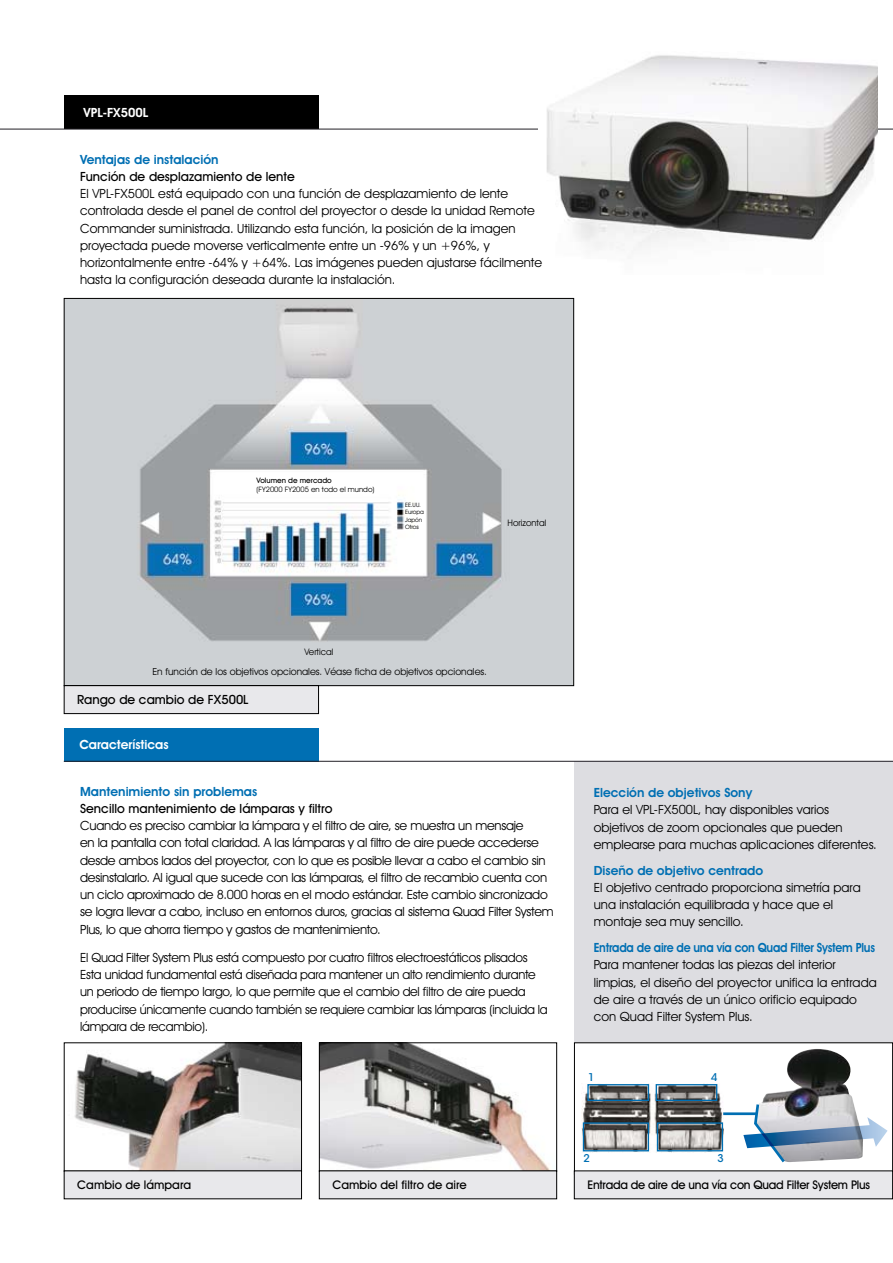
<style>
.page{position:relative;width:893px;height:1263px;background:#fff}
.page>*{position:absolute;margin:0;border:0;box-sizing:border-box;transform-origin:0 0}
.t1{font:12.75px/17.2px "Avant Garde IT Cby BT";letter-spacing:-.02em;color:#000}
.t2{font:12.75px/17.2px "Avant Garde IT Cby BT";color:#000}
.t3{font:600 12.75px "Avant Garde IT Cby BT";color:#006fb3}
.t4{font:500 12.75px "Avant Garde IT Cby BT";color:#000}
.t5{font:600 12.75px "Avant Garde IT Cby BT";letter-spacing:-.02em;color:#006fb3;scale:.9 1}
.t6{font:600 12.75px "Avant Garde IT Cby BT";color:#fff}
.t7{font:500 12px "Avant Garde IT Cby BT";letter-spacing:-.02em;color:#000}
.t8{font:500 12px "Avant Garde IT Cby BT";color:#000}
.t9{font:500 10.65px "ITC Avant Garde Std";color:#006fb3}
.t10{font:9.75px "Avant Garde IT Cby BT";color:#000}
.t11{font:9px "Avant Garde IT Cby BT";color:#000}
.t12{font:7.5px "Avant Garde IT Cby BT";color:#000}
.t13{font:500 7.5px "Avant Garde IT Cby BT";color:#000}
.t14{font:6px/7.2px "Avant Garde IT Cby BT";color:#000}
</style>
<div class="page">
<div style="left:574px;top:761px;width:319px;height:300px;background:#dddde1"></div>
<div style="left:64px;top:96px;width:255px;height:33px;background:#000"></div>
<hr style="left:0;top:129px;width:893px;height:1px;background:#221f26">
<img style="left:538px;top:55px;width:339px;height:195px">
<img style="left:66px;top:300px;width:506px;height:384px">
<div style="left:64px;top:686px;width:255px;height:28px;background:#e8e8eb"></div>
<div style="left:64px;top:685px;width:255px;height:29px;border:1px solid #000"></div>
<img style="left:321px;top:1044px;width:229px;height:125px">
<div style="left:319px;top:1042px;width:238px;height:129px;border:1px solid #000"></div>
<div style="left:319px;top:1171px;width:238px;height:28px;background:#e8e8eb"></div>
<img style="left:74px;top:1044px;width:226px;height:125px">
<div style="left:64px;top:1042px;width:238px;height:129px;border:1px solid #000"></div>
<div style="left:64px;top:1171px;width:238px;height:28px;background:#e8e8eb"></div>
<div style="left:64px;top:1170px;width:238px;height:29px;border:1px solid #000"></div>
<div style="left:64px;top:728px;width:255px;height:33px;background:#006fb3"></div>
<hr style="left:64px;top:761px;width:829px;height:1px;background:#221f26">
<div style="left:574px;top:1043px;width:319px;height:131px;background:#fff"></div>
<img style="left:581px;top:1083px;width:143px;height:69px">
<img style="left:763px;top:1049px;width:90px;height:52px">
<svg style="left:743px;top:1101px;width:145px;height:62px"></svg>
<div style="left:656px;top:1084px;width:61px;height:17px;border:1px solid #006fb3"></div>
<div style="left:587px;top:1084px;width:62px;height:17px;border:1px solid #006fb3"></div>
<div style="left:583px;top:1122px;width:66px;height:29px;border:1px solid #006fb3"></div>
<div style="left:657px;top:1122px;width:66px;height:29px;border:1px solid #006fb3"></div>
<hr style="left:723px;top:1112px;width:34px;height:3px;background:#006fb3">
<div style="left:574px;top:1042px;width:319px;height:133px;border:1px solid #000"></div>
<div style="left:574px;top:1171px;width:319px;height:28px;background:#e8e8eb"></div>
<p class="t6" style="left:84px;top:105px;width:66px">VPL-FX500L</p>
<p class="t3" style="left:80px;top:151px;width:140px">Ventajas de instalación</p>
<p class="t4" style="left:80px;top:168px;width:216px">Función de desplazamiento de lente</p>
<p class="t2" style="left:80px;top:185px;width:463px">El VPL-FX500L está equipado con una función de desplazamiento de lente controlada desde el panel de control del proyector o desde la unidad Remote Commander suministrada. Utilizando esta función, la posición de la imagen proyectada puede moverse verticalmente entre un -96% y un +96%, y horizontalmente entre -64% y +64%. Las imágenes pueden ajustarse fácilmente hasta la configuración deseada durante la instalación.</p>
<p class="t13" style="left:257px;top:476px;width:77px">Volumen de mercado</p>
<p class="t12" style="left:257px;top:485px;width:119px">(FY2000 FY2005 en todo el mundo)</p>
<p class="t14" style="left:405px;top:501px;width:21px">EE.UU.<br>Europa<br>Japón<br>Otros</p>
<p class="t11" style="left:508px;top:517px;width:40px">Horizontal</p>
<p class="t11" style="left:304px;top:646px;width:31px">Vertical</p>
<p class="t10" style="left:152px;top:665px;width:336px">En función de los objetivos opcionales. Véase ficha de objetivos opcionales.</p>
<p class="t4" style="left:77px;top:692px;width:173px">Rango de cambio de FX500L</p>
<p class="t6" style="left:79px;top:737px;width:91px">Características</p>
<p class="t3" style="left:80px;top:783px;width:179px">Mantenimiento sin problemas</p>
<p class="t4" style="left:80px;top:801px;width:254px">Sencillo mantenimiento de lámparas y filtro</p>
<p class="t1" style="left:80px;top:817px;width:475px">Cuando es preciso cambiar la lámpara y el filtro de aire, se muestra un mensaje<br>en la pantalla con total claridad. A las lámparas y al filtro de aire puede accederse desde ambos lados del proyector, con lo que es posible llevar a cabo el cambio sin desinstalarlo. Al igual que sucede con las lámparas, el filtro de recambio cuenta con un ciclo aproximado de 8.000 horas en el modo estándar. Este cambio sincronizado se logra llevar a cabo, incluso en entornos duros, gracias al sistema Quad Filter System Plus, lo que ahorra tiempo y gastos de mantenimiento.</p>
<p class="t1" style="left:80px;top:948px;width:469px">El Quad Filter System Plus está compuesto por cuatro filtros electroestáticos plisados Esta unidad fundamental está diseñada para mantener un alto rendimiento durante un periodo de tiempo largo, lo que permite que el cambio del filtro de aire pueda producirse únicamente cuando también se requiere cambiar las lámparas (incluida la lámpara de recambio).</p>
<p class="t8" style="left:77px;top:1178px;width:115px">Cambio de lámpara</p>
<p class="t8" style="left:332px;top:1178px;width:136px">Cambio del filtro de aire</p>
<p class="t3" style="left:594px;top:785px;width:160px">Elección de objetivos Sony</p>
<p class="t2" style="left:594px;top:801px;width:284px">Para el VPL-FX500L, hay disponibles varios objetivos de zoom opcionales que pueden emplearse para muchas aplicaciones diferentes.</p>
<p class="t3" style="left:594px;top:862px;width:171px">Diseño de objetivo centrado</p>
<p class="t2" style="left:594px;top:878px;width:269px">El objetivo centrado proporciona simetría para una instalación equilibrada y hace que el montaje sea muy sencillo.</p>
<p class="t5" style="left:594px;top:940px;width:314px">Entrada de aire de una vía con Quad Filter System Plus</p>
<p class="t2" style="left:594px;top:956px;width:284px">Para mantener todas las piezas del interior limpias, el diseño del proyector unifica la entrada de aire a través de un único orificio equipado con Quad Filter System Plus.</p>
<p class="t9" style="left:588px;top:1070px;width:8px">1</p>
<p class="t9" style="left:711px;top:1070px;width:8px">4</p>
<p class="t9" style="left:583px;top:1152px;width:8px">2</p>
<p class="t9" style="left:717px;top:1152px;width:8px">3</p>
<p class="t7" style="left:587px;top:1178px;width:284px">Entrada de aire de una vía con Quad Filter System Plus</p>
</div>
